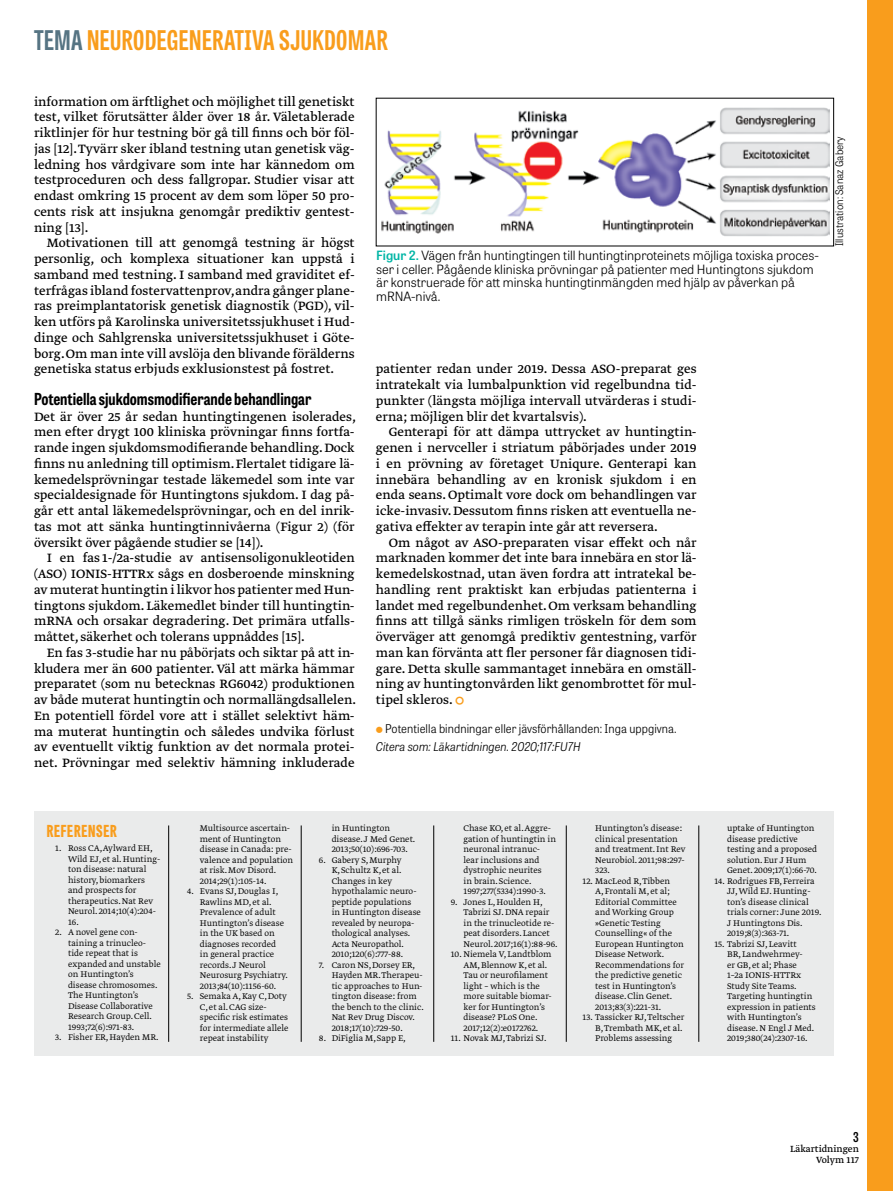
<style>
.page{position:relative;width:893px;height:1191px;background:#fff}
.page>*{position:absolute;margin:0;border:0;box-sizing:border-box;transform-origin:0 0}
.t1{font:700 27px "Tablet Gothic Compressed";letter-spacing:.02em;color:#f99d1c}
.t2{font:700 16.5px "Tablet Gothic Condensed";color:#000}
.t3{font:800 16.5px "Tablet Gothic Compressed";letter-spacing:.045em;color:#f99d1c}
.t4{font:14.25px/15.8px "Greta Text Pro Regular Min";color:#000;text-align:justify}
.t5{font:600 13.5px "Tablet Gothic Condensed";color:#000}
.t6{font:300 12.75px/13.5px "Tablet Gothic";color:#000}
.t7{font:300 12px "Tablet Gothic Narrow";letter-spacing:.005em;color:#000}
.t8{font:italic 300 12px "Tablet Gothic Narrow";color:#000}
.t9{font:300 10.5px "Tablet Gothic Narrow";letter-spacing:.005em;color:#000}
.t10{font:10.5px/10.5px "Greta Text Pro";color:#000;text-align:right}
.t11{font:9.75px/10.5px "Greta Text Pro Light Min";color:#000}
.s1{color:#567483}
.s2{font-weight:600;color:#00b5a5}
.s3{color:#f99d1c}
</style>
<div class="page">
<div style="left:867px;top:0;width:26px;height:1191px;background:#f99d1c"></div>
<div style="left:34px;top:811px;width:799px;height:245px;background:#eaebeb"></div>
<hr style="left:168px;top:825px;width:1px;height:216px;background:#000">
<hr style="left:433px;top:825px;width:1px;height:216px;background:#000">
<hr style="left:301px;top:825px;width:1px;height:216px;background:#000">
<hr style="left:566px;top:825px;width:1px;height:216px;background:#000">
<hr style="left:698px;top:825px;width:1px;height:216px;background:#000">
<img style="left:381px;top:107px;width:449px;height:130px">
<h1 class="t1" style="left:34px;top:22px;width:355px"><span class="s1">TEMA</span> NEURODEGENERATIVA SJUKDOMAR</h1>
<p class="t4" style="left:34px;top:94px;width:322px">information om ärftlighet och möjlighet till genetiskt test, vilket förutsätter ålder över 18 år. Väletablerade riktlinjer för hur testning bör gå till finns och bör föl&shy;jas [12].Tyvärr sker ibland testning utan genetisk väg&shy;ledning hos vårdgivare som inte har kännedom om testproceduren och dess fallgropar. Studier visar att endast omkring 15 procent av dem som löper 50 pro&shy;cents risk att insjukna genomgår prediktiv gentest&shy;ning [13].</p>
<p class="t4" style="left:34px;top:236px;width:322px;text-indent:13px">Motivationen till att genomgå testning är högst personlig, och komplexa situationer kan uppstå i samband med testning. I samband med graviditet ef&shy;terfrågas ibland fostervattenprov, andra gånger plane&shy;ras preimplantatorisk genetisk diagnostik (PGD), vil&shy;ken utförs på Karolinska universitetssjukhuset i Hud&shy;dinge och Sahlgrenska universitetssjukhuset i Göte&shy;borg. Om man inte vill avslöja den blivande förälderns genetiska status erbjuds exklusionstest på fostret.</p>
<p class="t2" style="left:34px;top:387px;width:279px">Potentiella sjukdomsmodifierande behandlingar</p>
<p class="t4" style="left:34px;top:409px;width:324px">Det är över 25 år sedan huntingtingenen isolerades, men efter drygt 100 kliniska prövningar finns fortfa&shy;rande ingen sjukdomsmodifierande behandling. Dock finns nu anledning till optimism. Flertalet tidigare lä&shy;kemedelsprövningar testade läkemedel som inte var specialdesignade för Huntingtons sjukdom. I dag på&shy;går ett antal läkemedelsprövningar, och en del inrik&shy;tas mot att sänka huntingtinnivåerna (Figur 2) (för översikt över pågående studier se [14]).</p>
<p class="t4" style="left:34px;top:551px;width:322px;text-align:left;text-indent:13px">I en fas 1-/2a-studie av antisensoligonukleotiden (ASO) IONIS-HTTRx sågs en dosberoende minskning av muterat huntingtin i likvor hos patienter med Hun&shy;tingtons sjukdom. Läkemedlet binder till huntingtin-- mRNA och orsakar degradering. Det primära utfalls&shy;måttet, säkerhet och tolerans uppnåddes [15].</p>
<p class="t4" style="left:34px;top:645px;width:324px;text-indent:13px">En fas 3-studie har nu påbörjats och siktar på att in&shy;kludera mer än 600 patienter. Väl att märka hämmar preparatet (som nu betecknas RG6042) produktionen av både muterat huntingtin och normallängdsallelen.<br>En potentiell fördel vore att i stället selektivt häm&shy;ma muterat huntingtin och således undvika förlust av eventuellt viktig funktion av det normala protei&shy;net. Prövningar med selektiv hämning inkluderade</p>
<p class="t6" style="left:376px;top:248px;width:444px"><span class="s2">Figur 2.</span> Vägen från huntingtingen till huntingtinproteinets möjliga toxiska proces&shy;ser i celler. Pågående kliniska prövningar på patienter med Huntingtons sjukdom är konstruerade för att minska huntingtinmängden med hjälp av påverkan på mRNA-nivå.</p>
<p class="t9" style="left:832px;top:246px;width:111px;rotate:-90deg">Illustration: Sanaz Gabery</p>
<p class="t4" style="left:376px;top:362px;width:322px">patienter redan under 2019. Dessa ASO-preparat ges intratekalt via lumbalpunktion vid regelbundna tid&shy;punkter (längsta möjliga intervall utvärderas i studi&shy;erna; möjligen blir det kvartalsvis).</p>
<p class="t4" style="left:376px;top:425px;width:322px;text-indent:13px">Genterapi för att dämpa uttrycket av huntingtin&shy;genen i nervceller i striatum påbörjades under 2019 i en prövning av företaget Uniqure. Genterapi kan innebära behandling av en kronisk sjukdom i en enda seans. Optimalt vore dock om behandlingen var icke-invasiv. Dessutom finns risken att eventuella ne&shy;gativa effekter av terapin inte går att reversera.</p>
<p class="t4" style="left:376px;top:535px;width:322px;text-indent:13px">Om något av ASO-preparaten visar effekt och når marknaden kommer det inte bara innebära en stor lä&shy;kemedelskostnad, utan även fordra att intratekal be&shy;handling rent praktiskt kan erbjudas patienterna i landet med regelbundenhet. Om verksam behandling finns att tillgå sänks rimligen tröskeln för dem som överväger att genomgå prediktiv gentestning, varför man kan förvänta att fler personer får diagnosen tidi&shy;gare. Detta skulle sammantaget innebära en omställ&shy;ning av huntingtonvården likt genombrottet för mul&shy;tipel skleros. <span class="s3">▲</span></p>
<p class="t7" style="left:385px;top:720px;width:293px">Potentiella bindningar eller jävsförhållanden: Inga uppgivna.</p>
<p class="t8" style="left:376px;top:738px;width:206px">Citera som: Läkartidningen. 2020;117:FU7H</p>
<p class="t3" style="left:47px;top:819px;width:72px">REFERENSER</p>
<p class="t11" style="left:68px;top:843px;width:94px;text-indent:-13px">1. Ross CA, Aylward EH,<br>Wild EJ, et al. Hunting&shy;ton disease: natural history, biomarkers and prospects for therapeutics. Nat Rev<br>Neurol. 2014;10(4):204-<br>16.</p>
<p class="t11" style="left:68px;top:927px;width:94px;text-indent:-13px">2. A novel gene con&shy;taining a trinucleo&shy;tide repeat that is expanded and unstable on Huntington’s disease chromosomes.<br>The Huntington’s<br>Disease Collaborative<br>Research Group. Cell.<br>1993;72(6):971-83.</p>
<p class="t11" style="left:55px;top:1032px;width:105px">3. Fisher ER, Hayden MR.</p>
<p class="t11" style="left:200px;top:823px;width:95px">Multisource ascertain&shy;ment of Huntington disease in Canada: pre&shy;valence and population at risk. Mov Disord.<br>2014;29(1):105-14.</p>
<p class="t11" style="left:200px;top:886px;width:89px;text-indent:-13px">4. Evans SJ, Douglas I,<br>Rawlins MD, et al.<br>Prevalence of adult<br>Huntington’s disease in the UK based on diagnoses recorded<br>in general practice records. J Neurol<br>Neurosurg Psychiatry.<br>2013;84(10):1156-60.</p>
<p class="t11" style="left:200px;top:991px;width:90px;text-indent:-13px">5. Semaka A, Kay C, Doty<br>C, et al. CAG size&shy;specific risk estimates for intermediate allele repeat instability</p>
<p class="t11" style="left:332px;top:823px;width:85px">in Huntington disease. J Med Genet.<br>2013;50(10):696-703.</p>
<p class="t11" style="left:332px;top:855px;width:91px;text-indent:-13px">6. Gabery S, Murphy<br>K, Schultz K, et al.<br>Changes in key hypothalamic neuro&shy;peptide populations in Huntington disease revealed by neuropa&shy;thological analyses.<br>Acta Neuropathol.<br>2010;120(6):777-88.</p>
<p class="t11" style="left:332px;top:960px;width:94px;text-indent:-13px">7. Caron NS, Dorsey ER,<br>Hayden MR. Therapeu&shy;tic approaches to Hun&shy;tington disease: from the bench to the clinic.<br>Nat Rev Drug Discov.<br>2018;17(10):729-50.</p>
<p class="t11" style="left:319px;top:1033px;width:88px">8. DiFiglia M, Sapp E,</p>
<p class="t11" style="left:463px;top:823px;width:94px">Chase KO, et al. Aggre&shy;gation of huntingtin in neuronal intranuc&shy;lear inclusions and dystrophic neurites<br>in brain. Science.<br>1997;277(5334):1990-3.</p>
<p class="t11" style="left:463px;top:897px;width:96px;text-indent:-13px">9. Jones L, Houlden H,<br>Tabrizi SJ. DNA repair in the trinucleotide re&shy;peat disorders. Lancet<br>Neurol. 2017;16(1):88-96.</p>
<p class="t11" style="left:463px;top:949px;width:90px;text-indent:-13px">10. Niemela V, Landtblom<br>AM, Blennow K, et al.<br>Tau or neurofilament light – which is the more suitable biomar&shy;ker for Huntington’s disease? PLoS One.<br>2017;12(2):e0172762.</p>
<p class="t11" style="left:451px;top:1033px;width:97px">11. Novak MJ, Tabrizi SJ.</p>
<p class="t11" style="left:595px;top:823px;width:92px">Huntington’s disease: clinical presentation and treatment. Int Rev<br>Neurobiol. 2011;98:297-<br>323.</p>
<p class="t11" style="left:595px;top:876px;width:90px;text-indent:-13px">12. MacLeod R, Tibben<br>A, Frontali M, et al;<br>Editorial Committee and Working Group »Genetic Testing<br>Counselling« of the<br>European Huntington<br>Disease Network.<br>Recommendations for the predictive genetic test in Huntington’s disease. Clin Genet.<br>2013;83(3):221-31.</p>
<p class="t11" style="left:595px;top:1012px;width:91px;text-indent:-13px">13. Tassicker RJ, Teltscher<br>B, Trembath MK, et al.<br>Problems assessing</p>
<p class="t11" style="left:727px;top:823px;width:92px">uptake of Huntington disease predictive testing and a proposed solution. Eur J Hum<br>Genet. 2009;17(1):66-70.</p>
<p class="t11" style="left:727px;top:876px;width:96px;text-indent:-13px">14. Rodrigues FB, Ferreira<br>JJ, Wild EJ. Hunting&shy;ton’s disease clinical trials corner: June 2019.<br>J Huntingtons Dis.<br>2019;8(3):363-71.</p>
<p class="t11" style="left:727px;top:939px;width:90px;text-indent:-13px">15. Tabrizi SJ, Leavitt<br>BR, Landwehrmey-<br>er GB, et al; Phase<br>1–2a IONIS-HTTRx<br>Study Site Teams.<br>Targeting huntingtin expression in patients with Huntington’s disease. N Engl J Med.<br>2019;380(24):2307-16.</p>
<p class="t5" style="left:853px;top:1127px;width:7px">3</p>
<p class="t10" style="left:790px;top:1144px;width:70px">Läkartidningen<br>Volym 117</p>
</div>
